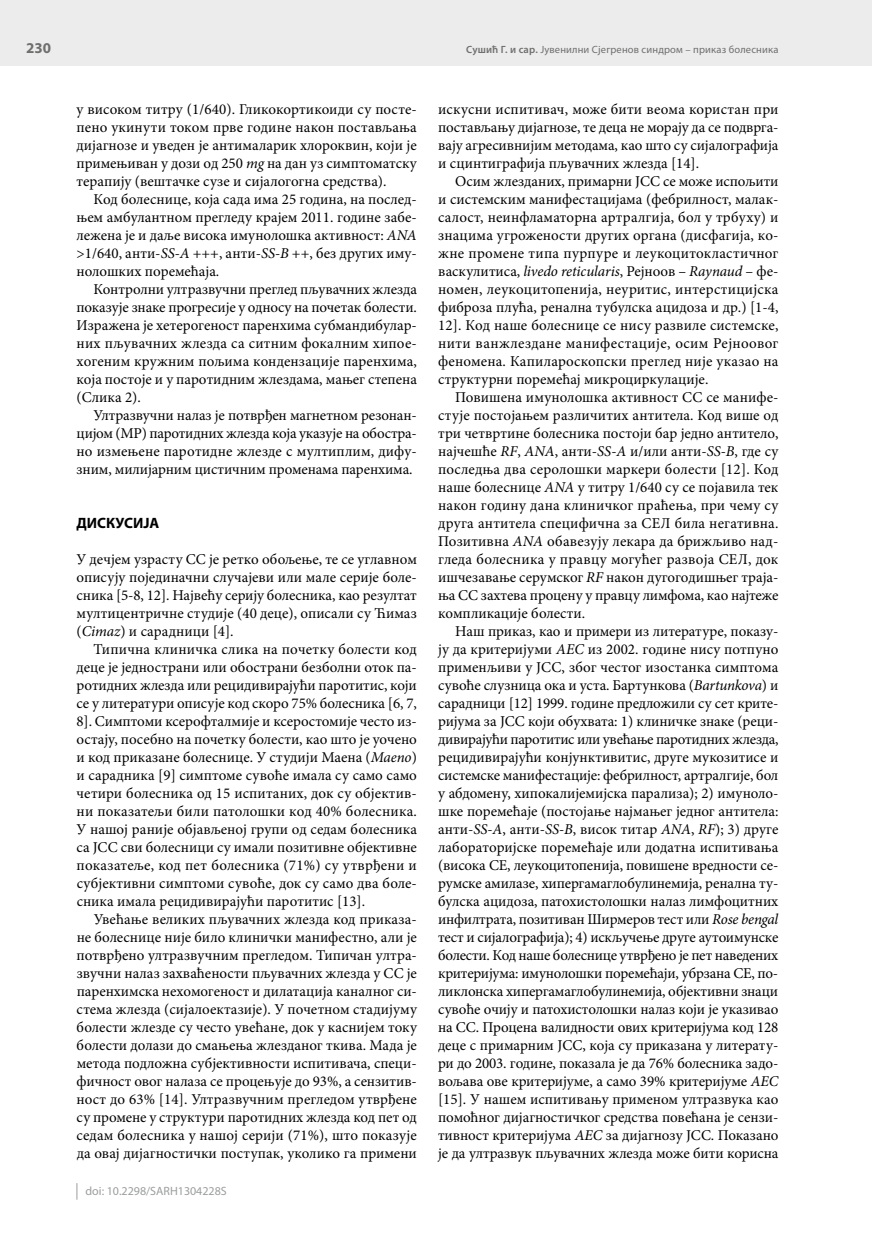
<style>
.page{position:relative;width:872px;height:1234px;background:#fff}
.page>*{position:absolute;margin:0;border:0;box-sizing:border-box;transform-origin:0 0}
.t1{font:15px/18px "Minion Pro";color:#000;text-align:justify}
.t2{font:700 15px "Myriad Pro";color:#000}
.t3{font:700 15px "Myriad Pro";color:#6f6f6e}
.t4{font:12px "Myriad Pro";color:#9c9d9d}
.t5{font:10.5px "Myriad Pro";letter-spacing:.015em;color:#6f6f6e}
.s1{font-style:italic}
.s2{font-weight:600}
</style>
<div class="page">
<div style="left:0;top:0;width:872px;height:66px;background:#ececed"></div>
<svg style="left:77px;top:1183px;width:1px;height:16px"></svg>
<p class="t3" style="left:26px;top:40px;width:26px">230</p>
<p class="t1" style="left:77px;top:100px;width:342px">у високом титру (1/640). Гликокортикоиди су посте&shy;пено укинути током прве године након постављања дијагнозе и уведен је антималарик хлороквин, који је примењиван у дози од 250 <span class="s1">mg</span> на дан уз симптоматску терапију (вештачке сузе и сијалогогна средства).</p>
<p class="t1" style="left:77px;top:190px;width:342px;text-indent:17px">Код болеснице, која сада има 25 година, на послед&shy;њем амбулантном прегледу крајем 2011. године забе&shy;лежена је и даље висока имунолошка активност: <span class="s1">ANA </span>&gt;1/640, анти-<span class="s1">SS-A</span> +++, анти-<span class="s1">SS-B</span> ++, без других иму&shy;нолошких поремећаја.</p>
<p class="t1" style="left:77px;top:280px;width:342px;text-indent:17px">Контролни ултразвучни преглед пљувачних жлезда показује знаке прогресије у односу на почетак болести.<br>Изражена је хетерогеност паренхима субмандибулар&shy;них пљувачних жлезда са ситним фокалним хипое&shy;хогеним кружним пољима кондензације паренхима, која постоје и у паротидним жлездама, мањег степена (Слика 2).</p>
<p class="t1" style="left:77px;top:406px;width:342px;text-indent:17px">Ултразвучни налаз је потврђен магнетном резонан&shy;цијом (МР) паротидних жлезда која указује на обостра&shy;но измењене паротидне жлезде с мултиплим, дифу&shy;зним, милијарним цистичним променама паренхима.</p>
<p class="t2" style="left:77px;top:514px;width:84px">ДИСКУСИЈА</p>
<p class="t1" style="left:77px;top:550px;width:342px">У дечјем узрасту СС је ретко обољење, те се углавном описују појединачни случајеви или мале серије боле&shy;сника [5-8, 12]. Највећу серију болесника, као резултат мултицентричне студије (40 деце), описали су Ћимаз (<span class="s1">Cimaz</span>) и сарадници [4].</p>
<p class="t1" style="left:77px;top:640px;width:342px;text-indent:17px">Типична клиничка слика на почетку болести код деце је једнострани или обострани безболни оток па&shy;ротидних жлезда или рецидивирајући паротитис, који се у литератури описује код скоро 75% болесника [6, 7, 8]. Симптоми ксерофталмије и ксеростомије често из&shy;остају, посебно на почетку болести, као што је уочено и код приказане болеснице. У студији Маена (<span class="s1">Maeno</span>) и сарадника [9] симптоме сувоће имала су само само четири болесника од 15 испитаних, док су објектив&shy;ни показатељи били патолошки код 40% болесника.<br>У нашој раније објављеној групи од седам болесника са ЈСС сви болесници су имали позитивне објективне показатеље, код пет болесника (71%) су утврђени и субјективни симптоми сувоће, док су само два боле&shy;сника имала рецидивирајући паротитис [13].</p>
<p class="t1" style="left:77px;top:910px;width:342px;text-indent:17px">Увећање великих пљувачних жлезда код приказа&shy;не болеснице није било клинички манифестно, али је потврђено ултразвучним прегледом. Типичан ултра&shy;звучни налаз захваћености пљувачних жлезда у СС је паренхимска нехомогеност и дилатација каналног си&shy;стема жлезда (сијалоектазије). У почетном стадијуму болести жлезде су често увећане, док у каснијем току болести долази до смањења жлезданог ткива. Мада је метода подложна субјективности испитивача, специ&shy;фичност овог налаза се процењује до 93%, а сензитив&shy;ност до 63% [14]. Ултразвучним прегледом утврђене су промене у структури паротидних жлезда код пет од седам болесника у нашој серији (71%), што показује да овај дијагностички поступак, уколико га примени</p>
<p class="t4" style="left:86px;top:1184px;width:143px">doi: 10.2298/SARH1304228S</p>
<p class="t5" style="left:466px;top:44px;width:314px"><span class="s2">Сушић Г. и сар.</span> Јувенилни Сјегренов синдром – приказ болесника</p>
<p class="t1" style="left:438px;top:100px;width:342px">искусни испитивач, може бити веома користан при постављању дијагнозе, те деца не морају да се подврга&shy;вају агресивнијим методама, као што су сијалографија и сцинтиграфија пљувачних жлезда [14].</p>
<p class="t1" style="left:438px;top:172px;width:342px;text-indent:17px">Осим жлезданих, примарни ЈСС се може испољити и системским манифестацијама (фебрилност, малак&shy;салост, неинфламаторна артралгија, бол у трбуху) и знацима угрожености других органа (дисфагија, ко&shy;жне промене типа пурпуре и леукоцитокластичног васкулитиса, <span class="s1">livedo reticularis</span>, Рејноов – <span class="s1">Raynaud</span> – фе&shy;номен, леукоцитопенија, неуритис, интерстицијска фиброза плућа, ренална тубулска ацидоза и др.) [1-4, 12]. Код наше болеснице се нису развиле системске, нити ванжлездане манифестације, осим Рејноовог феномена. Капилароскопски преглед није указао на структурни поремећај микроциркулације.</p>
<p class="t1" style="left:438px;top:388px;width:342px;text-indent:17px">Повишена имунолошка активност СС се манифе&shy;стује постојањем различитих антитела. Код више од три четвртине болесника постоји бар једно антитело, најчешће <span class="s1">RF</span>, <span class="s1">ANA</span>, анти-<span class="s1">SS-A</span> и/или анти-<span class="s1">SS-B</span>, где су последња два серолошки маркери болести [12]. Код наше болеснице <span class="s1">ANA</span> у титру 1/640 су се појавила тек након годину дана клиничког праћења, при чему су друга антитела специфична за СЕЛ била негативна.<br>Позитивна <span class="s1">ANA</span> обавезују лекара да брижљиво над&shy;гледа болесника у правцу могућег развоја СЕЛ, док ишчезавање серумског <span class="s1">RF</span> након дугогодишњег траја&shy;ња СС захтева процену у правцу лимфома, као најтеже компликације болести.</p>
<p class="t1" style="left:438px;top:622px;width:342px;text-indent:17px">Наш приказ, као и примери из литературе, показу&shy;ју да критеријуми <span class="s1">AEC</span> из 2002. године нису потпуно применљиви у ЈСС, због честог изостанка симптома сувоће слузница ока и уста. Бартункова (<span class="s1">Bartunkova</span>) и сарадници [12] 1999. године предложили су сет крите&shy;ријума за ЈСС који обухвата: 1) клиничке знаке (реци&shy;дивирајући паротитис или увећање паротидних жлезда, рецидивирајући конјунктивитис, друге мукозитисе и системске манифестације: фебрилност, артралгије, бол у абдомену, хипокалијемијска парализа); 2) имуноло&shy;шке поремећаје (постојање најмањег једног антитела: анти-<span class="s1">SS-A</span>, анти-<span class="s1">SS-B</span>, висок титар <span class="s1">ANA</span>, <span class="s1">RF</span>); 3) друге лабораторијске поремећаје или додатна испитивања (висока СЕ, леукоцитопенија, повишене вредности се&shy;румске амилазе, хипергамаглобулинемија, ренална ту&shy;булска ацидоза, патохистолошки налаз лимфоцитних инфилтрата, позитиван Ширмеров тест или <span class="s1">Rose bengal </span>тест и сијалографија); 4) искључење друге аутоимунске болести. Код наше болеснице утврђено је пет наведених критеријума: имунолошки поремећаји, убрзана СЕ, по&shy;ликлонска хипергамаглобулинемија, објективни знаци сувоће очију и патохистолошки налаз који је указивао на СС. Процена валидности ових критеријума код 128 деце с примарним ЈСС, која су приказана у литерату&shy;ри до 2003. године, показала је да 76% болесника задо&shy;вољава ове критеријуме, а само 39% критеријуме <span class="s1">AEC </span>[15]. У нашем испитивању применом ултразвука као помоћног дијагностичког средства повећана је сензи&shy;тивност критеријума <span class="s1">AEC</span> за дијагнозу ЈСС. Показано је да ултразвук пљувачних жлезда може бити корисна</p>
</div>
